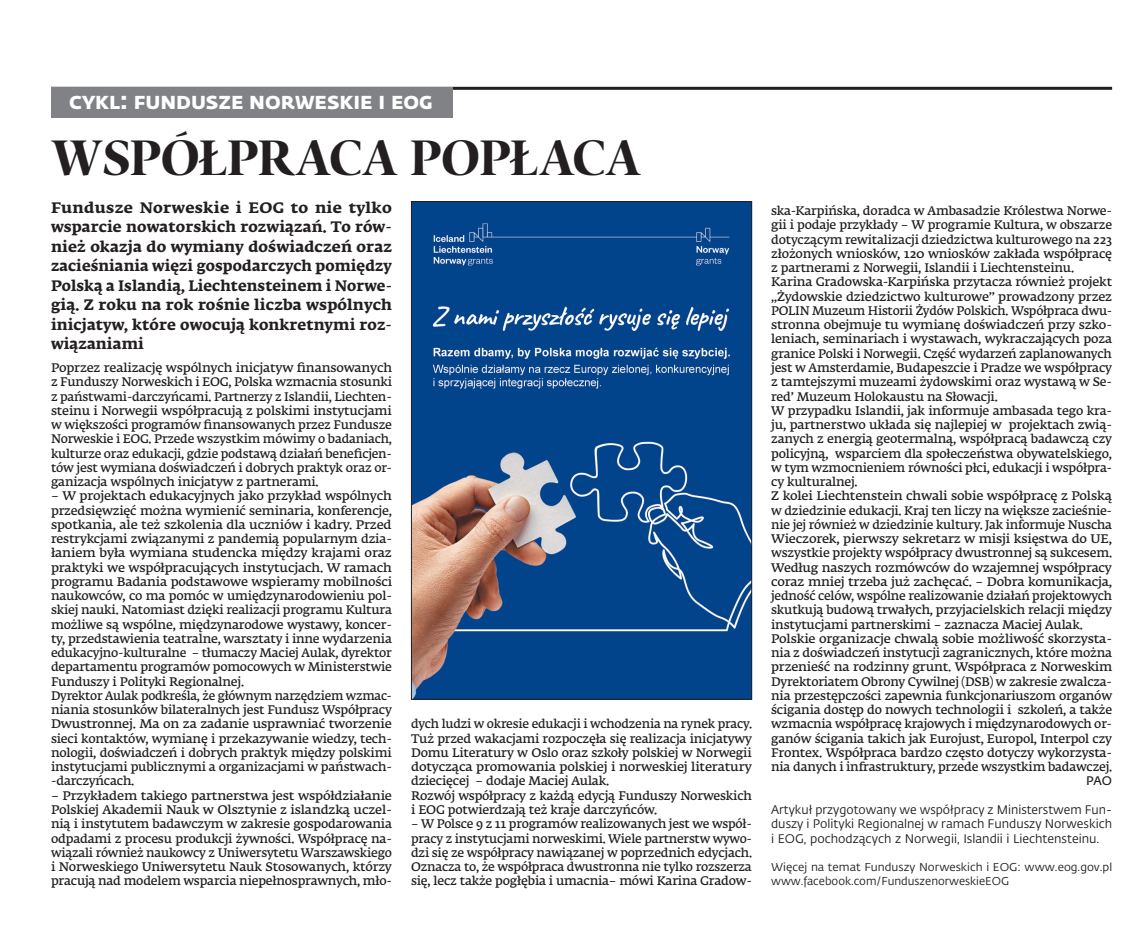
<style>
.page{position:relative;width:1127px;height:936px;background:#fff}
.page>*{position:absolute;margin:0;border:0;box-sizing:border-box;transform-origin:0 0}
.tytul_Bs_1w-00{font:700 48.75px "Fedra Serif Display";letter-spacing:.01em;color:#231f20;scale:.95 1}
.lead_s14-02{font:700 24px "Fedra Sans Std";color:#fff}
.tresc_s8_J_no-04{font:700 15px/19.5px "Fedra Serif A Std";letter-spacing:.01em;color:#231f20;text-align:justify;scale:1.04 1}
.tresc_s8_J_no-04-2{font:12.3px/14.2px "Fedra Serif A Std Demi";letter-spacing:-.015em;color:#231f20;text-align:justify}
.tresc_s8_J_no-04-3{font:12.3px/14.2px "Fedra Serif A Std Demi";letter-spacing:-.015em;color:#231f20;text-align:justify;scale:1.04 1}
.tresc_s8_J_no-04-4{font:12.3px/14.2px "Fedra Sans Std";color:#231f20;text-align:justify}
.tresc_s8_J_no-04-5{font:600 12.3px "Fedra Sans Std";color:#231f20}
.tresc_s8_J_no-04-6{font:11.25px/14.2px "Fedra Sans Std";color:#231f20}
</style>
<div class="page">
<hr style="left:51px;top:87px;width:1061px;height:3px;background:#231f20">
<div style="left:51px;top:87px;width:402px;height:30px;background:#808285"></div>
<img style="left:413px;top:203px;width:337px;height:494px">
<p class="lead_s14-02" style="left:69px;top:85px;width:365px">cykl: fundusze norweskie i eog</p>
<p class="tytul_Bs_1w-00" style="left:51px;top:128px;width:622px">WSPÓŁPRACA POPŁACA</p>
<p class="tresc_s8_J_no-04" style="left:51px;top:198px;width:329px">Fundusze Norweskie i EOG to nie tylko wsparcie nowatorskich rozwiązań. To rów&shy;nież okazja do wymiany doświadczeń oraz zacieśniania więzi gospodarczych pomiędzy Polską a Islandią, Liechtensteinem i Norwe&shy;gią. Z roku na rok rośnie liczba wspólnych inicjatyw, które owocują konkretnymi roz&shy;wiązaniami</p>
<p class="tresc_s8_J_no-04-2" style="left:51px;top:361px;width:342px">Poprzez realizację wspólnych inicjatyw finansowanych z Funduszy Norweskich i EOG, Polska wzmacnia stosunki z państwami-darczyńcami. Partnerzy z Islandii, Liechten&shy;steinu i Norwegii współpracują z polskimi instytucjami w większości programów finansowanych przez Fundusze Norweskie i EOG. Przede wszystkim mówimy o badaniach, kulturze oraz edukacji, gdzie podstawą działań beneficjen&shy;tów jest wymiana doświadczeń i dobrych praktyk oraz or&shy;ganizacja wspólnych inicjatyw z partnerami.</p>
<p class="tresc_s8_J_no-04-3" style="left:51px;top:490px;width:329px">– W projektach edukacyjnych jako przykład wspólnych przedsięwzięć można wymienić seminaria, konferencje, spotkania, ale też szkolenia dla uczniów i kadry. Przed restrykcjami związanymi z pandemią popularnym dzia&shy;łaniem była wymiana studencka między krajami oraz praktyki we współpracujących instytucjach. W ramach programu Badania podstawowe wspieramy mobilności naukowców, co ma pomóc w umiędzynarodowieniu pol&shy;skiej nauki. Natomiast dzięki realizacji programu Kultura możliwe są wspólne, międzynarodowe wystawy, koncer&shy;ty, przedstawienia teatralne, warsztaty i inne wydarzenia edukacyjno-kulturalne – tłumaczy Maciej Aulak, dyrektor departamentu programów pomocowych w Ministerstwie Funduszy i Polityki Regionalnej.</p>
<p class="tresc_s8_J_no-04-2" style="left:51px;top:689px;width:342px">Dyrektor Aulak podkreśla, że głównym narzędziem wzmac&shy;niania stosunków bilateralnych jest Fundusz Współpracy Dwustronnej. Ma on za zadanie usprawniać tworzenie sieci kontaktów, wymianę i przekazywanie wiedzy, tech&shy;nologii, doświadczeń i dobrych praktyk między polskimi instytucjami publicznymi a organizacjami w państwach--darczyńcach.</p>
<p class="tresc_s8_J_no-04-3" style="left:51px;top:789px;width:329px">– Przykładem takiego partnerstwa jest współdziałanie Polskiej Akademii Nauk w Olsztynie z islandzką uczel&shy;nią i instytutem badawczym w zakresie gospodarowania odpadami z procesu produkcji żywności. Współpracę na&shy;wiązali również naukowcy z Uniwersytetu Warszawskiego i Norweskiego Uniwersytetu Nauk Stosowanych, którzy pracują nad modelem wsparcia niepełnosprawnych, mło-</p>
<p class="tresc_s8_J_no-04-2" style="left:411px;top:718px;width:342px">dych ludzi w okresie edukacji i wchodzenia na rynek pracy.<br>Tuż przed wakacjami rozpoczęła się realizacja inicjatywy Domu Literatury w Oslo oraz szkoły polskiej w Norwegii dotycząca promowania polskiej i norweskiej literatury dziecięcej – dodaje Maciej Aulak.</p>
<p class="tresc_s8_J_no-04-2" style="left:411px;top:789px;width:342px">Rozwój współpracy z każdą edycją Funduszy Norweskich i EOG potwierdzają też kraje darczyńców.</p>
<p class="tresc_s8_J_no-04-2" style="left:411px;top:817px;width:342px">– W Polsce 9 z 11 programów realizowanych jest we współ&shy;pracy z instytucjami norweskimi. Wiele partnerstw wywo&shy;dzi się ze współpracy nawiązanej w poprzednich edycjach.<br>Oznacza to, że współpraca dwustronna nie tylko rozszerza się, lecz także pogłębia i umacnia– mówi Karina Gradow-</p>
<p class="tresc_s8_J_no-04-2" style="left:771px;top:205px;width:342px">ska-Karpińska, doradca w Ambasadzie Królestwa Norwe&shy;gii i podaje przykłady – W programie Kultura, w obszarze dotyczącym rewitalizacji dziedzictwa kulturowego na 223 złożonych wniosków, 120 wniosków zakłada współpracę z partnerami z Norwegii, Islandii i Liechtensteinu.</p>
<p class="tresc_s8_J_no-04-2" style="left:771px;top:276px;width:342px">Karina Gradowska-Karpińska przytacza również projekt „Żydowskie dziedzictwo kulturowe” prowadzony przez POLIN Muzeum Historii Żydów Polskich. Współpraca dwu&shy;stronna obejmuje tu wymianę doświadczeń przy szko&shy;leniach, seminariach i wystawach, wykraczających poza granice Polski i Norwegii. Część wydarzeń zaplanowanych jest w Amsterdamie, Budapeszcie i Pradze we współpracy z tamtejszymi muzeami żydowskimi oraz wystawą w Se&shy;red’ Muzeum Holokaustu na Słowacji.</p>
<p class="tresc_s8_J_no-04-2" style="left:771px;top:404px;width:342px">W przypadku Islandii, jak informuje ambasada tego kra&shy;ju, partnerstwo układa się najlepiej w projektach zwią&shy;zanych z energią geotermalną, współpracą badawczą czy policyjną, wsparciem dla społeczeństwa obywatelskiego, w tym wzmocnieniem równości płci, edukacji i współpra&shy;cy kulturalnej.</p>
<p class="tresc_s8_J_no-04-3" style="left:771px;top:490px;width:329px">Z kolei Liechtenstein chwali sobie współpracę z Polską w dziedzinie edukacji. Kraj ten liczy na większe zacieśnie&shy;nie jej również w dziedzinie kultury. Jak informuje Nuscha Wieczorek, pierwszy sekretarz w misji księstwa do UE, wszystkie projekty współpracy dwustronnej są sukcesem.</p>
<p class="tresc_s8_J_no-04-2" style="left:771px;top:561px;width:342px">Według naszych rozmówców do wzajemnej współpracy coraz mniej trzeba już zachęcać. – Dobra komunikacja, jedność celów, wspólne realizowanie działań projektowych skutkują budową trwałych, przyjacielskich relacji między instytucjami partnerskimi – zaznacza Maciej Aulak.</p>
<p class="tresc_s8_J_no-04-3" style="left:771px;top:632px;width:329px">Polskie organizacje chwalą sobie możliwość skorzysta&shy;nia z doświadczeń instytucji zagranicznych, które można przenieść na rodzinny grunt. Współpraca z Norweskim Dyrektoriatem Obrony Cywilnej (DSB) w zakresie zwalcza&shy;nia przestępczości zapewnia funkcjonariuszom organów ścigania dostęp do nowych technologii i szkoleń, a także wzmacnia współpracę krajowych i międzynarodowych or&shy;ganów ścigania takich jak Eurojust, Europol, Interpol czy Frontex. Współpraca bardzo często dotyczy wykorzysta&shy;nia danych i infrastruktury, przede wszystkim badawczej.</p>
<p class="tresc_s8_J_no-04-5" style="left:1086px;top:773px;width:27px">PAO</p>
<p class="tresc_s8_J_no-04-4" style="left:771px;top:802px;width:343px">Artykuł przygotowany we współpracy z Ministerstwem Fun&shy;duszy i Polityki Regionalnej w ramach Funduszy Norweskich i EOG, pochodzących z Norwegii, Islandii i Liechtensteinu.</p>
<p class="tresc_s8_J_no-04-6" style="left:771px;top:860px;width:343px">Więcej na temat Funduszy Norweskich i EOG: www.eog.gov.pl www.facebook.com/FunduszenorweskieEOG</p>
</div>
